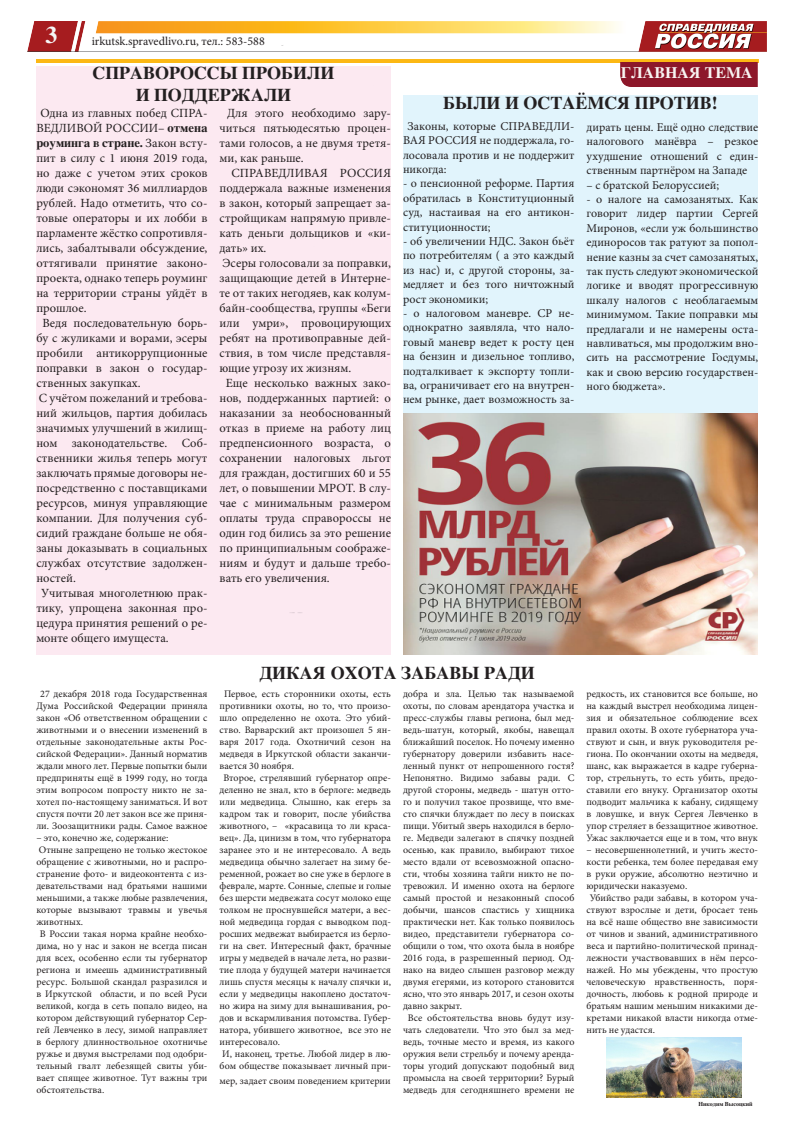
<style>
.page{position:relative;width:794px;height:1134px;background:#fff}
.page>*{position:absolute;margin:0;border:0;box-sizing:border-box;transform-origin:0 0}
.t1{font:700 24px "STIX General";color:#f5f5f6}
.t2{font:700 18px "STIX General";color:#231f20}
.t3{font:700 16px "STIX General";color:#f8f4f2}
.t4{font:12.5px/15px "Minion Pro";color:#231f20;text-align:justify}
.t5{font:12px/14.4px "Minion Pro";color:#231f20;text-align:justify}
.t6{font:10px/12px "Minion Pro";color:#231f20;text-align:justify}
.t7{font:700 6px "STIX General";color:#231f20}
.s1{font-family:"STIX General";font-weight:700}
</style>
<div class="page">
<img style="left:403px;top:95px;width:355px;height:559px">
<img style="left:27px;top:21px;width:739px;height:30px">
<hr style="left:36px;top:60px;width:722px;height:3px;background:#fcb814">
<div style="left:621px;top:63px;width:137px;height:24px;background:#8d172a"></div>
<img style="left:607px;top:1038px;width:134px;height:60px">
<p class="t1" style="left:45px;top:18px;width:13px">3</p>
<p class="t5" style="left:92px;top:34px;width:174px">irkutsk.spravedlivo.ru, тел.: 583-588</p>
<p class="t2" style="left:93px;top:60px;width:243px">СПРАВОРОССЫ ПРОБИЛИ</p>
<p class="t3" style="left:621px;top:61px;width:133px">ГЛАВНАЯ ТЕМА</p>
<p class="t2" style="left:136px;top:81px;width:157px">И ПОДДЕРЖАЛИ</p>
<p class="t4" style="left:36px;top:105px;width:173px;text-indent:4px">Одна из главных побед СПРА-ВЕДЛИВОЙ РОССИИ– <span class="s1">отмена роуминга в стране.</span> Закон всту&shy;пит в силу с 1 июня 2019 года, но даже с учетом этих сроков люди сэкономят 36 миллиардов рублей. Надо отметить, что со&shy;товые операторы и их лобби в парламенте жёстко сопротивля&shy;лись, забалтывали обсуждение, оттягивали принятие законо&shy;проекта, однако теперь роуминг на территории страны уйдёт в прошлое.</p>
<p class="t4" style="left:36px;top:315px;width:173px;text-indent:6px">Ведя последовательную борь&shy;бу с жуликами и ворами, эсеры пробили антикоррупционные поправки в закон о государ&shy;ственных закупках.</p>
<p class="t4" style="left:36px;top:390px;width:173px">С учётом пожеланий и требова&shy;ний жильцов, партия добилась значимых улучшений в жилищ&shy;ном законодательстве. Соб&shy;ственники жилья теперь могут заключать прямые договоры не&shy;посредственно с поставщиками ресурсов, минуя управляющие компании. Для получения суб&shy;сидий граждане больше не обя&shy;заны доказывать в социальных службах отсутствие задолжен&shy;ностей.</p>
<p class="t4" style="left:36px;top:585px;width:173px;text-indent:5px">Учитывая многолетнюю прак&shy;тику, упрощена законная про&shy;цедура принятия решений о ре&shy;монте общего имущеста.</p>
<p class="t2" style="left:443px;top:90px;width:276px">БЫЛИ И ОСТАЁМСЯ ПРОТИВ!</p>
<p class="t5" style="left:403px;top:119px;width:173px;text-indent:5px">Законы, которые СПРАВЕДЛИ-ВАЯ РОССИЯ не поддержала, го&shy;лосовала против и не поддержит никогда:</p>
<p class="t5" style="left:403px;top:176px;width:173px">- о пенсионной реформе. Партия обратилась в Конституционный суд, настаивая на его антикон&shy;ституционности;</p>
<p class="t5" style="left:403px;top:234px;width:173px">- об увеличении НДС. Закон бьёт по потребителям ( а это каждый из нас) и, с другой стороны, за&shy;медляет и без того ничтожный рост экономики;</p>
<p class="t5" style="left:403px;top:306px;width:173px">- о налоговом маневре. СР не&shy;однократно заявляла, что нало&shy;говый маневр ведет к росту цен на бензин и дизельное топливо, подталкивает к экспорту топли&shy;ва, ограничивает его на внутрен&shy;нем рынке, дает возможность за-</p>
<p class="t4" style="left:219px;top:105px;width:173px;text-indent:8px">Для этого необходимо зару&shy;читься пятьюдесятью процен&shy;тами голосов, а не двумя третя&shy;ми, как раньше.</p>
<p class="t4" style="left:219px;top:165px;width:173px;text-indent:12px">СПРАВЕДЛИВАЯ РОССИЯ поддержала важные изменения в закон, который запрещает за&shy;стройщикам напрямую привле&shy;кать деньги дольщиков и «ки&shy;дать» их.</p>
<p class="t4" style="left:219px;top:255px;width:173px">Эсеры голосовали за поправки, защищающие детей в Интерне&shy;те от таких негодяев, как колум&shy;байн-сообщества, группы «Беги или умри», провоцирующих ребят на противоправные дей&shy;ствия, в том числе представля&shy;ющие угрозу их жизням.</p>
<p class="t4" style="left:219px;top:375px;width:173px;text-indent:6px">Еще несколько важных зако&shy;нов, поддержанных партией: о наказании за необоснованный отказ в приеме на работу лиц предпенсионного возраста, о сохранении налоговых льгот для граждан, достигших 60 и 55 лет, о повышении МРОТ. В слу&shy;чае с минимальным размером оплаты труда справороссы не один год бились за это решение по принципиальным соображе&shy;ниям и будут и дальше требо&shy;вать его увеличения.</p>
<p class="t5" style="left:586px;top:120px;width:173px">дирать цены. Ещё одно следствие налогового манёвра – резкое ухудшение отношений с един&shy;ственным партнёром на Западе</p>
<p class="t5" style="left:586px;top:178px;width:134px">– с братской Белоруссией;</p>
<p class="t5" style="left:586px;top:192px;width:173px">- о налоге на самозанятых. Как говорит лидер партии Сергей Миронов, «если уж большинство единоросов так ратуют за попол&shy;нение казны за счет самозанятых, так пусть следуют экономической логике и вводят прогрессивную шкалу налогов с необлагаемым минимумом. Такие поправки мы предлагали и не намерены оста&shy;навливаться, мы продолжим вно&shy;сить на рассмотрение Госдумы, как и свою версию государствен&shy;ного бюджета».</p>
<p class="t6" style="left:36px;top:687px;width:173px;text-align:center">27 декабря 2018 года Государственная Дума Российской Федерации приняла закон «Об ответственном обращении с животными и о внесении изменений в отдельные законодательные акты Рос&shy;сийской Федерации». Данный норматив ждали много лет. Первые попытки были предприняты ещё в 1999 году, но тогда этим вопросом попросту никто не за&shy;хотел по-настоящему заниматься. И вот спустя почти 20 лет закон все же приня&shy;ли. Зоозащитники рады. Самое важное</p>
<p class="t6" style="left:36px;top:831px;width:134px">– это, конечно же, содержание:</p>
<p class="t6" style="left:36px;top:843px;width:173px">Отныне запрещено не только жестокое обращение с животными, но и распро&shy;странение фото- и видеоконтента с из&shy;девательствами над братьями нашими меньшими, а также любые развлечения, которые вызывают травмы и увечья животных.</p>
<p class="t6" style="left:36px;top:927px;width:173px;text-indent:4px">В России такая норма крайне необхо&shy;дима, но у нас и закон не всегда писан для всех, особенно если ты губернатор региона и имеешь административный ресурс. Большой скандал разразился и в Иркутской области, и по всей Руси великой, когда в сеть попало видео, на котором действующий губернатор Сер&shy;гей Левченко в лесу, зимой направляет в берлогу длинноствольное охотничье ружье и двумя выстрелами под одобри&shy;тельный гвалт лебезящей свиты уби&shy;вает спящее животное. Тут важны три обстоятельства.</p>
<p class="t2" style="left:259px;top:660px;width:277px">ДИКАЯ ОХОТА ЗАБАВЫ РАДИ</p>
<p class="t6" style="left:219px;top:688px;width:173px;text-indent:5px">Первое, есть сторонники охоты, есть противники охоты, но то, что произо&shy;шло определенно не охота. Это убий&shy;ство. Варварский акт произошел 5 ян&shy;варя 2017 года. Охотничий сезон на медведя в Иркутской области заканчи&shy;вается 30 ноября.</p>
<p class="t6" style="left:219px;top:772px;width:173px;text-indent:4px">Второе, стрелявший губернатор опре&shy;деленно не знал, кто в берлоге: медведь или медведица. Слышно, как егерь за кадром так и говорит, после убийства животного, – «красавица то ли краса&shy;вец». Да, цинизм в том, что губернатора заранее это и не интересовало. А ведь медведица обычно залегает на зиму бе&shy;ременной, рожает во сне уже в берлоге в феврале, марте. Сонные, слепые и голые без шерсти медвежата сосут молоко еще толком не проснувшейся матери, а вес&shy;ной медведица гордая с выводком под&shy;росших медвежат выбирается из берло&shy;ги на свет. Интересный факт, брачные игры у медведей в начале лета, но разви&shy;тие плода у будущей матери начинается лишь спустя месяцы к началу спячки и, если у медведицы накоплено достаточ&shy;но жира на зиму для вынашивания, ро&shy;дов и вскармливания потомства. Губер&shy;натора, убившего животное, все это не интересовало.</p>
<p class="t6" style="left:219px;top:1048px;width:173px">И, наконец, третье. Любой лидер в лю&shy;бом обществе показывает личный при-</p>
<p class="t6" style="left:219px;top:1074px;width:173px">мер, задает своим поведением критерии</p>
<p class="t6" style="left:403px;top:687px;width:173px">добра и зла. Целью так называемой охоты, по словам арендатора участка и пресс-службы главы региона, был мед&shy;ведь-шатун, который, якобы, навещал ближайший поселок. Но почему именно губернатору доверили избавить насе&shy;ленный пункт от непрошенного гостя?<br>Непонятно. Видимо забавы ради. С другой стороны, медведь - шатун отто&shy;го и получил такое прозвище, что вме&shy;сто спячки блуждает по лесу в поисках пищи. Убитый зверь находился в берло&shy;ге. Медведи залегают в спячку поздней осенью, как правило, выбирают тихое место вдали от всевозможной опасно&shy;сти, чтобы хозяина тайги никто не по&shy;тревожил. И именно охота на берлоге самый простой и незаконный способ добычи, шансов спастись у хищника практически нет. Как только появилось видео, представители губернатора со&shy;общили о том, что охота была в ноябре 2016 года, в разрешенный период. Од&shy;нако на видео слышен разговор между двумя егерями, из которого становится ясно, что это январь 2017, и сезон охоты давно закрыт.</p>
<p class="t6" style="left:403px;top:1011px;width:173px;text-align:center">Все обстоятельства вновь будут изу&shy;чать следователи. Что это был за мед&shy;ведь, точные место и время, из какого оружия вели стрельбу и почему аренда&shy;торы угодий допускают подобный вид промысла на своей территории? Бурый медведь для сегодняшнего времени не</p>
<p class="t6" style="left:586px;top:687px;width:173px">редкость, их становится все больше, но на каждый выстрел необходима лицен&shy;зия и обязательное соблюдение всех правил охоты. В охоте губернатора уча&shy;ствуют и сын, и внук руководителя ре&shy;гиона. По окончании охоты на медведя, шанс, как выражается в кадре губерна&shy;тор, стрельнуть, то есть убить, предо&shy;ставили его внуку. Организатор охоты подводит мальчика к кабану, сидящему в ловушке, и внук Сергея Левченко в упор стреляет в беззащитное животное.<br>Ужас заключается еще и в том, что внук</p>
<p class="t6" style="left:586px;top:843px;width:173px">– несовершеннолетний, и учить жесто&shy;кости ребенка, тем более передавая ему в руки оружие, абсолютно неэтично и юридически наказуемо.</p>
<p class="t6" style="left:586px;top:891px;width:173px;text-indent:3px">Убийство ради забавы, в котором уча&shy;ствуют взрослые и дети, бросает тень на всё наше общество вне зависимости от чинов и званий, административного веса и партийно-политической принад&shy;лежности участвовавших в нём персо&shy;нажей. Но мы убеждены, что простую человеческую нравственность, поря&shy;дочность, любовь к родной природе и братьям нашим меньшим никакими де&shy;кретами никакой власти никогда отме&shy;нить не удастся.</p>
<p class="t7" style="left:698px;top:1100px;width:55px">Никодим Высоцкий</p>
</div>
